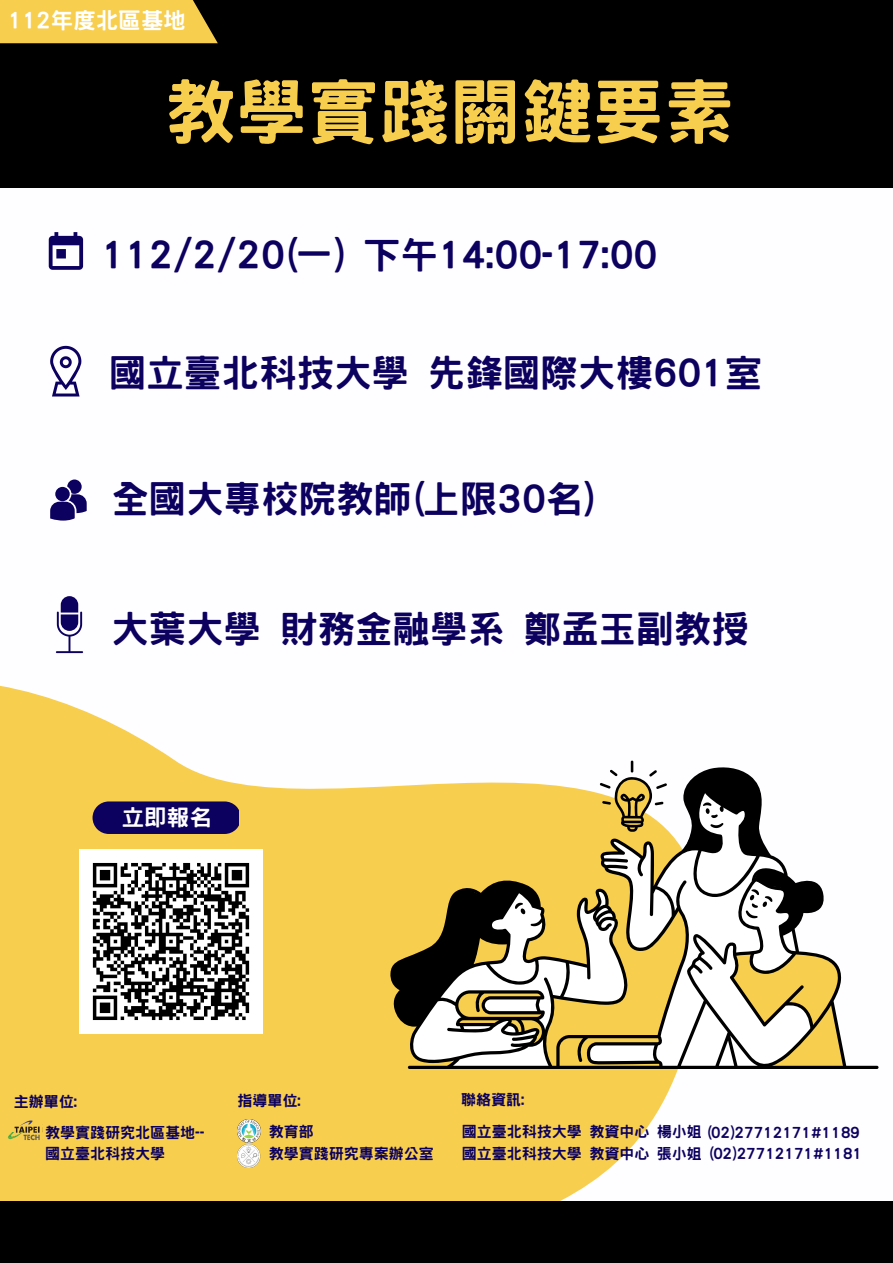
<style>
.page{position:relative;width:893px;height:1263px;background:#fff}
.page>*{position:absolute;margin:0;border:0;box-sizing:border-box;transform-origin:0 0}
.t1{font:800 71.25px "Han Wang Hei";color:#f7ce4d}
.t2{font:800 37.5px "Han Wang Hei";color:#0c015f}
.t3{font:800 22.5px "Han Wang Hei";color:#fff}
.t4{font:800 15px "Han Wang Hei";color:#0c015f}
</style>
<div class="page">
<div style="left:0;top:0;width:893px;height:188px;background:#000"></div>
<svg style="left:0;top:652px;width:678px;height:549px;fill:#f7ce4d"></svg>
<svg style="left:390px;top:766px;width:488px;height:303px"></svg>
<svg style="left:745px;top:889px;width:27px;height:29px"></svg>
<svg style="left:515px;top:903px;width:10px;height:11px"></svg>
<svg style="left:703px;top:802px;width:20px;height:26px"></svg>
<svg style="left:600px;top:760px;width:67px;height:72px"></svg>
<div style="left:0;top:1201px;width:893px;height:62px;background:#000"></div>
<div style="left:0;top:0;width:218px;height:43px;background:#f7ce4d"></div>
<img style="left:8px;top:1120px;width:35px;height:20px">
<div style="left:43px;top:1117px;width:162px;height:25px;background:#f7ce4d"></div>
<img style="left:237px;top:1144px;width:26px;height:24px">
<img style="left:237px;top:1119px;width:23px;height:24px">
<div style="left:263px;top:1142px;width:188px;height:32px;background:#f7ce4d"></div>
<svg style="left:49px;top:232px;width:34px;height:38px"></svg>
<svg style="left:50px;top:346px;width:31px;height:50px"></svg>
<svg style="left:50px;top:479px;width:37px;height:42px"></svg>
<svg style="left:56px;top:596px;width:27px;height:57px"></svg>
<svg style="left:93px;top:801px;width:146px;height:33px;background:#170b5e"></svg>
<img style="left:79px;top:850px;width:184px;height:183px">
<h3 class="t3" style="left:8px;top:9px;width:180px">112年度北區基地</h3>
<h1 class="t1" style="left:165px;top:76px;width:572px">教學實踐關鍵要素</h1>
<h2 class="t2" style="left:101px;top:236px;width:557px">112/2/20(一) 下午14:00-17:00</h2>
<h2 class="t2" style="left:109px;top:354px;width:655px">國立臺北科技大學先鋒國際大樓601室</h2>
<h2 class="t2" style="left:111px;top:480px;width:484px">全國大專校院教師(上限30名)</h2>
<h2 class="t2" style="left:111px;top:610px;width:639px">大葉大學財務金融學系鄭孟玉副教授</h2>
<h3 class="t3" style="left:122px;top:806px;width:92px">立即報名</h3>
<p class="t4" style="left:14px;top:1094px;width:65px">主辦單位:</p>
<p class="t4" style="left:45px;top:1125px;width:161px">教學實踐研究北區基地--</p>
<p class="t4" style="left:45px;top:1146px;width:122px">國立臺北科技大學</p>
<p class="t4" style="left:237px;top:1092px;width:65px">指導單位:</p>
<p class="t4" style="left:269px;top:1146px;width:167px">教學實踐研究專案辦公室</p>
<p class="t4" style="left:269px;top:1124px;width:47px">教育部</p>
<p class="t4" style="left:461px;top:1092px;width:65px">聯絡資訊:</p>
<p class="t4" style="left:462px;top:1145px;width:402px">國立臺北科技大學教資中心張小姐 (02)27712171#1181</p>
<p class="t4" style="left:462px;top:1125px;width:399px">國立臺北科技大學教資中心楊小姐 (02)27712171#1189</p>
</div>
